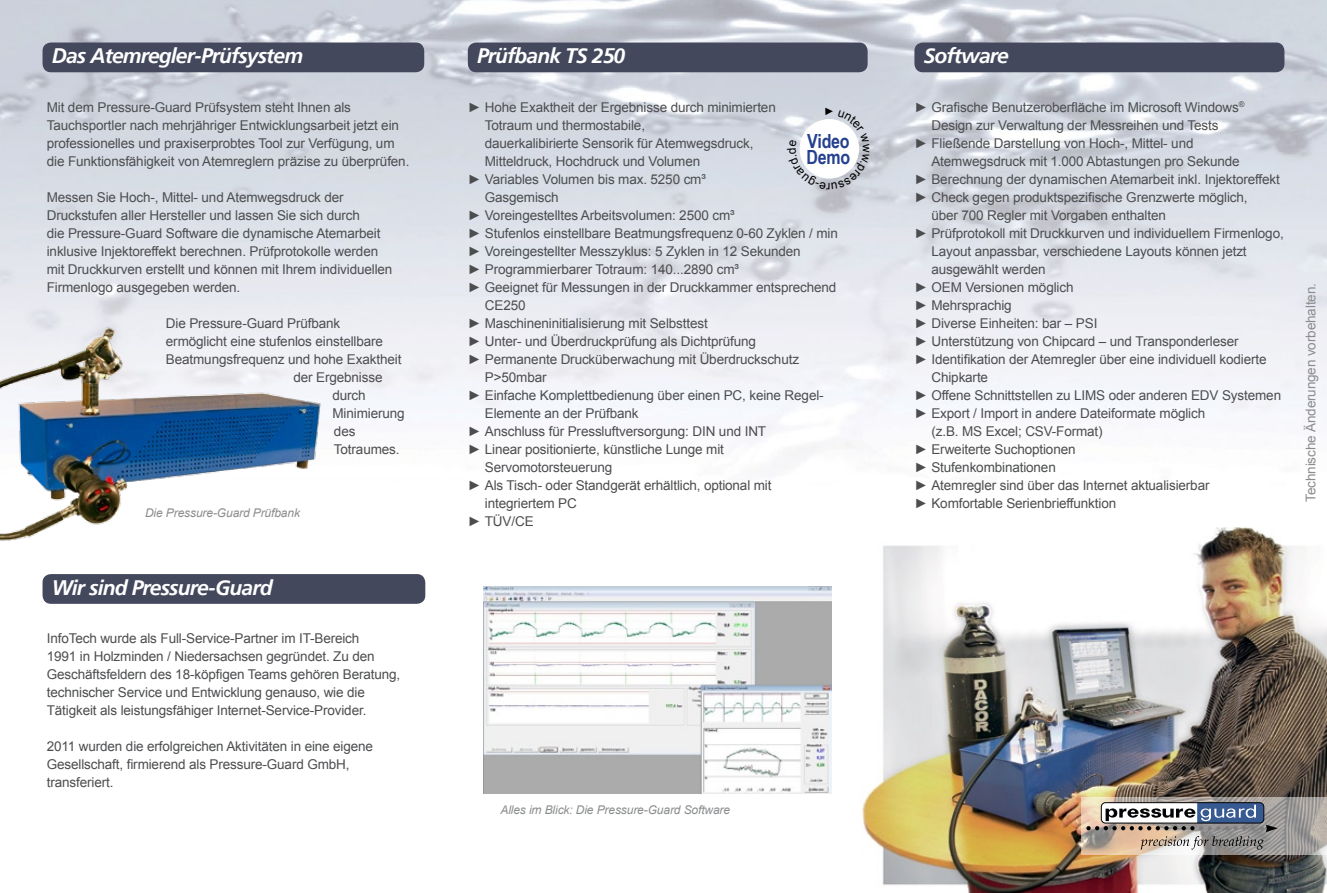
<style>
.page{position:relative;width:1327px;height:893px;background:#fff}
.page>*{position:absolute;margin:0;border:0;box-sizing:border-box;transform-origin:0 0}
.t1{font:italic 700 21px "Frutiger 66";letter-spacing:-.04em;color:#fff}
.t2{font:700 19.5px/16.5px "Arial Narrow";letter-spacing:-.01em;color:#24408f}
.t3{font:13.5px/18px "Arial";letter-spacing:-.01em;color:#4c4d4f}
.t4{font:13.5px "Arial";letter-spacing:-.01em;color:#8a8c8e}
.t5{font:italic 12px "Arial";letter-spacing:-.01em;color:#8a8c8e}
</style>
<div class="page">
<img style="left:0;top:0;width:1327px;height:457px">
<div style="left:468px;top:43px;width:399px;height:29px;background:#44485d;border-radius:9px"></div>
<div style="left:914px;top:43px;width:370px;height:29px;background:#44485d;border-radius:9px"></div>
<img style="left:862px;top:527px;width:465px;height:366px">
<div style="left:43px;top:574px;width:382px;height:30px;background:#44485d;border-radius:9px"></div>
<img style="left:0;top:324px;width:321px;height:217px">
<svg style="left:1081px;top:797px;width:246px;height:57px;background:#b1aba4"></svg>
<div style="left:1101px;top:802px;width:163px;height:21px;border:1px solid #000;border-radius:4px"></div>
<svg style="left:1086px;top:803px;width:192px;height:47px;background:#9d9a9a"></svg>
<div style="left:43px;top:43px;width:381px;height:29px;background:#44485d;border-radius:9px"></div>
<img style="left:483px;top:587px;width:348px;height:206px">
<svg style="left:787px;top:108px;width:82px;height:81px"></svg>
<h1 class="t1" style="left:52px;top:44px;width:253px">Das Atemregler-Prüfsystem</h1>
<p class="t3" style="left:47px;top:98px;width:364px">Mit dem Pressure-Guard Prüfsystem steht Ihnen als Tauchsportler nach mehrjähriger Entwicklungsarbeit jetzt ein professionelles und praxiserprobtes Tool zur Verfügung, um die Funktionsfähigkeit von Atemreglern präzise zu überprüfen.</p>
<p class="t3" style="left:47px;top:188px;width:347px">Messen Sie Hoch-, Mittel- und Atemwegsdruck der Druckstufen aller Hersteller und lassen Sie sich durch<br>die Pressure-Guard Software die dynamische Atemarbeit inklusive Injektoreffekt berechnen. Prüfprotokolle werden mit Druckkurven erstellt und können mit Ihrem individuellen Firmenlogo ausgegeben werden.</p>
<p class="t3" style="left:166px;top:314px;width:176px">Die Pressure-Guard Prüfbank</p>
<p class="t3" style="left:166px;top:332px;width:219px">ermöglicht eine stufenlos einstellbare</p>
<p class="t3" style="left:166px;top:350px;width:237px">Beatmungsfrequenz und hohe Exaktheit</p>
<p class="t3" style="left:293px;top:368px;width:91px">der Ergebnisse</p>
<p class="t3" style="left:332px;top:386px;width:35px">durch</p>
<p class="t3" style="left:332px;top:404px;width:74px">Minimierung</p>
<p class="t3" style="left:334px;top:422px;width:23px">des</p>
<p class="t3" style="left:334px;top:440px;width:67px">Totraumes.</p>
<p class="t5" style="left:145px;top:505px;width:156px">Die Pressure-Guard Prüfbank</p>
<h1 class="t1" style="left:52px;top:575px;width:222px">Wir sind Pressure-Guard</h1>
<p class="t3" style="left:47px;top:630px;width:355px">InfoTech wurde als Full-Service-Partner im IT-Bereich<br>1991 in Holzminden / Niedersachsen gegründet. Zu den Geschäftsfeldern des 18-köpfigen Teams gehören Beratung, technischer Service und Entwicklung genauso, wie die Tätigkeit als leistungsfähiger Internet-Service-Provider.</p>
<p class="t3" style="left:47px;top:738px;width:328px">2011 wurden die erfolgreichen Aktivitäten in eine eigene<br>Gesellschaft, firmierend als Pressure-Guard GmbH, transferiert.</p>
<h1 class="t1" style="left:477px;top:44px;width:150px">Prüfbank TS 250</h1>
<h1 class="t1" style="left:923px;top:44px;width:87px">Software</h1>
<p class="t3" style="left:468px;top:98px;width:309px">► Hohe Exaktheit der Ergebnisse durch minimierten</p>
<p class="t3" style="left:485px;top:116px;width:162px">Totraum und thermostabile,</p>
<p class="t3" style="left:485px;top:134px;width:270px">dauerkalibirierte Sensorik für Atemwegsdruck,</p>
<p class="t3" style="left:485px;top:152px;width:217px">Mitteldruck, Hochdruck und Volumen</p>
<p class="t3" style="left:468px;top:170px;width:240px">► Variables Volumen bis max. 5250 cm³</p>
<p class="t3" style="left:485px;top:188px;width:75px">Gasgemisch</p>
<p class="t3" style="left:468px;top:206px;width:268px">► Voreingestelltes Arbeitsvolumen: 2500 cm³</p>
<p class="t3" style="left:468px;top:224px;width:371px">► Stufenlos einstellbare Beatmungsfrequenz 0-60 Zyklen / min</p>
<p class="t3" style="left:468px;top:242px;width:334px">► Voreingestellter Messzyklus: 5 Zyklen in 12 Sekunden</p>
<p class="t3" style="left:468px;top:260px;width:273px">► Programmierbarer Totraum: 140...2890 cm³</p>
<p class="t3" style="left:468px;top:278px;width:370px">► Geeignet für Messungen in der Druckkammer entsprechend</p>
<p class="t3" style="left:485px;top:296px;width:42px">CE250</p>
<p class="t3" style="left:468px;top:314px;width:241px">► Maschineninitialisierung mit Selbsttest</p>
<p class="t3" style="left:468px;top:332px;width:290px">► Unter- und Überdruckprüfung als Dichtprüfung</p>
<p class="t3" style="left:468px;top:350px;width:333px">► Permanente Drucküberwachung mit Überdruckschutz</p>
<p class="t3" style="left:485px;top:368px;width:63px">P&gt;50mbar</p>
<p class="t3" style="left:468px;top:386px;width:357px">► Einfache Komplettbedienung über einen PC, keine Regel-</p>
<p class="t3" style="left:485px;top:404px;width:155px">Elemente an der Prüfbank</p>
<p class="t3" style="left:468px;top:422px;width:300px">► Anschluss für Pressluftversorgung: DIN und INT</p>
<p class="t3" style="left:468px;top:440px;width:258px">► Linear positionierte, künstliche Lunge mit</p>
<p class="t3" style="left:485px;top:458px;width:129px">Servomotorsteuerung</p>
<p class="t3" style="left:468px;top:476px;width:305px">► Als Tisch- oder Standgerät erhältlich, optional mit</p>
<p class="t3" style="left:485px;top:494px;width:93px">integriertem PC</p>
<p class="t3" style="left:468px;top:512px;width:67px">► TÜV/CE</p>
<h2 class="t2" style="left:806px;top:132px;width:45px">Video<br>Demo</h2>
<p class="t3" style="left:914px;top:98px;width:332px">► Grafische Benutzeroberfläche im Microsoft Windows<sup>®</sup></p>
<p class="t3" style="left:931px;top:116px;width:289px">Design zur Verwaltung der Messreihen und Tests</p>
<p class="t3" style="left:914px;top:134px;width:281px">► Fließende Darstellung von Hoch-, Mittel- und</p>
<p class="t3" style="left:931px;top:152px;width:310px">Atemwegsdruck mit 1.000 Abtastungen pro Sekunde</p>
<p class="t3" style="left:914px;top:170px;width:367px">► Berechnung der dynamischen Atemarbeit inkl. Injektoreffekt</p>
<p class="t3" style="left:914px;top:188px;width:335px">► Check gegen produktspezifische Grenzwerte möglich,</p>
<p class="t3" style="left:931px;top:206px;width:236px">über 700 Regler mit Vorgaben enthalten</p>
<p class="t3" style="left:914px;top:224px;width:371px">► Prüfprotokoll mit Druckkurven und individuellem Firmenlogo,</p>
<p class="t3" style="left:931px;top:242px;width:317px">Layout anpassbar, verschiedene Layouts können jetzt</p>
<p class="t3" style="left:931px;top:260px;width:116px">ausgewählt werden</p>
<p class="t3" style="left:914px;top:278px;width:161px">► OEM Versionen möglich</p>
<p class="t3" style="left:914px;top:296px;width:99px">► Mehrsprachig</p>
<p class="t3" style="left:914px;top:314px;width:184px">► Diverse Einheiten: bar – PSI</p>
<p class="t3" style="left:914px;top:332px;width:326px">► Unterstützung von Chipcard – und Transponderleser</p>
<p class="t3" style="left:914px;top:350px;width:354px">► Identifikation der Atemregler über eine individuell kodierte</p>
<p class="t3" style="left:931px;top:368px;width:58px">Chipkarte</p>
<p class="t3" style="left:914px;top:386px;width:368px">► Offene Schnittstellen zu LIMS oder anderen EDV Systemen</p>
<p class="t3" style="left:914px;top:404px;width:292px">► Export / Import in andere Dateiformate möglich</p>
<p class="t3" style="left:931px;top:422px;width:173px">(z.B. MS Excel; CSV-Format)</p>
<p class="t3" style="left:914px;top:440px;width:163px">► Erweiterte Suchoptionen</p>
<p class="t3" style="left:914px;top:458px;width:143px">► Stufenkombinationen</p>
<p class="t3" style="left:914px;top:476px;width:297px">► Atemregler sind über das Internet aktualisierbar</p>
<p class="t3" style="left:914px;top:494px;width:203px">► Komfortable Serienbrieffunktion</p>
<p class="t4" style="left:1302px;top:502px;width:220px;rotate:-90deg">Technische Änderungen vorbehalten.</p>
<p class="t5" style="left:500px;top:801px;width:231px">Alles im Blick: Die Pressure-Guard Software</p>
</div>
